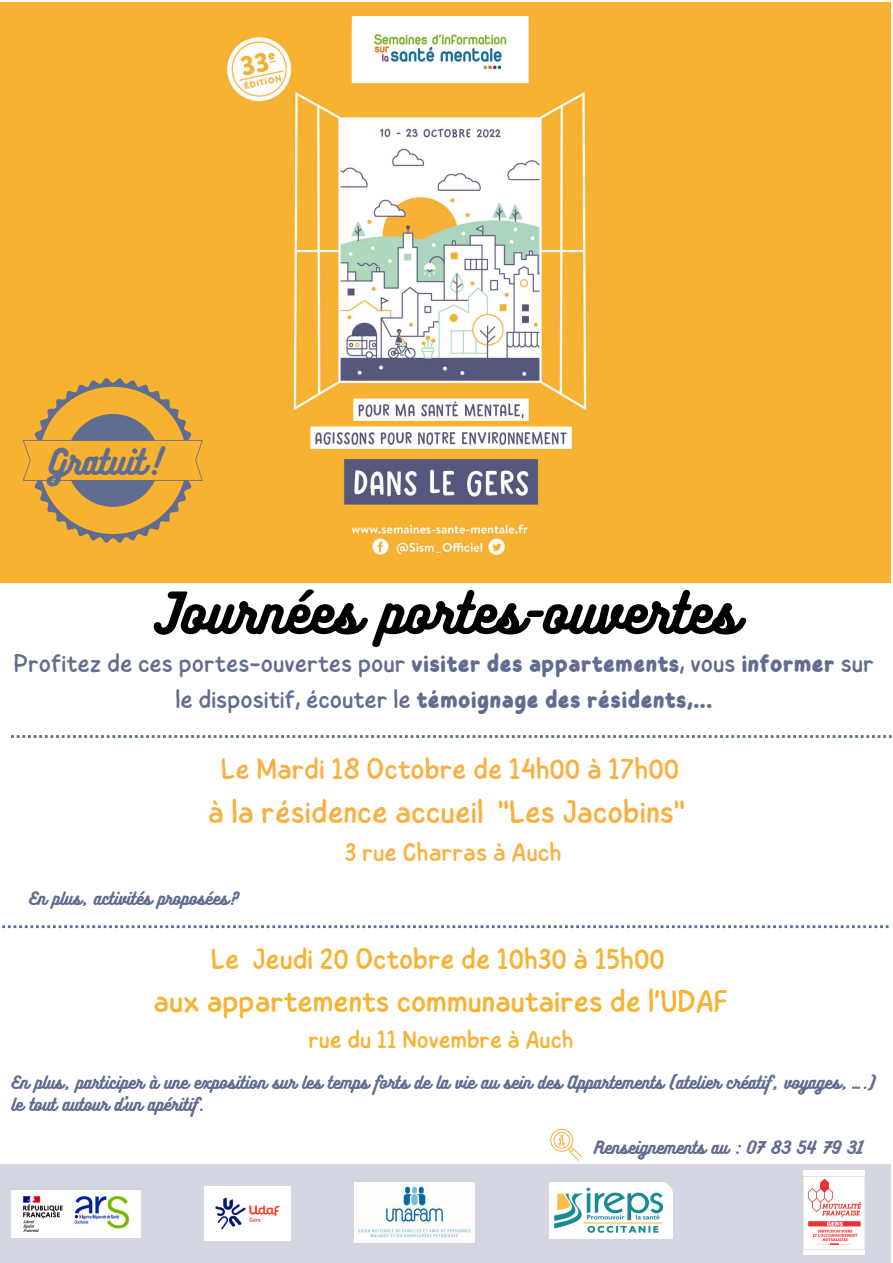
<style>
.page{position:relative;width:893px;height:1263px;background:#fff}
.page>*{position:absolute;margin:0;border:0;box-sizing:border-box;transform-origin:0 0}
.t1{font:51px "Bukhari Script";color:#000}
.t2{font:32.4px "Childos Arabic";color:#fab041}
.t3{font:31.5px "Childos Arabic";color:#f7b231}
.t4{font:31.5px "Bukhari Script";color:#616d90}
.t5{font:29.4px "Childos Arabic";color:#fab041}
.t6{font:29.25px "Childos Arabic";color:#f7b231}
.t7{font:25.65px "Childos Arabic";color:#fab041}
.t8{font:25.42px/35.4px "Childos Arabic";color:#616d90;text-align:center}
.t9{font:24.75px "Childos Arabic";color:#f7b231}
.t10{font:15.75px/21.9px "Bukhari Script";color:#616d90}
.s1{font-weight:700}
</style>
<div class="page">
<div style="left:0;top:1164px;width:890px;height:99px;background:#d3d6e0"></div>
<img style="left:549px;top:1182px;width:124px;height:56px">
<img style="left:354px;top:1182px;width:120px;height:60px">
<img style="left:11px;top:1190px;width:129px;height:47px">
<img style="left:804px;top:1170px;width:60px;height:84px">
<img style="left:205px;top:1186px;width:86px;height:54px">
<div style="left:0;top:2px;width:890px;height:580px;background:#f7b231"></div>
<img style="left:226px;top:16px;width:361px;height:541px">
<svg style="left:550px;top:1129px;width:32px;height:32px"></svg>
<svg style="left:23px;top:378px;width:180px;height:165px"></svg>
<svg style="left:11px;top:735px;width:881px;height:3px"></svg>
<svg style="left:2px;top:925px;width:886px;height:3px"></svg>
<h3 class="t4" style="left:49px;top:441px;width:115px">Gratuit!</h3>
<h1 class="t1" style="left:155px;top:580px;width:585px">Journées portes-ouvertes</h1>
<h3 class="t8" style="left:14px;top:646px;width:861px">Profitez de ces portes-ouvertes pour <span class="s1">visiter des appartements</span>, vous <span class="s1">informer</span> sur le dispositif, écouter le <span class="s1">témoignage des résidents,...</span></h3>
<h3 class="t5" style="left:221px;top:748px;width:460px">Le Mardi 18 Octobre de 14h00 à 17h00</h3>
<h2 class="t2" style="left:208px;top:789px;width:478px">à la résidence accueil "Les Jacobins"</h2>
<h3 class="t7" style="left:344px;top:834px;width:219px">3 rue Charras à Auch</h3>
<p class="t10" style="left:29px;top:887px;width:211px">En plus, activités proposées?</p>
<h3 class="t6" style="left:211px;top:938px;width:455px">Le Jeudi 20 Octobre de 10h30 à 15h00</h3>
<h3 class="t3" style="left:154px;top:979px;width:576px">aux appartements communautaires de l'UDAF</h3>
<h3 class="t9" style="left:308px;top:1022px;width:267px">rue du 11 Novembre à Auch</h3>
<p class="t10" style="left:12px;top:1071px;width:864px">En plus, participer à une exposition sur les temps forts de la vie au sein des Appartements (atelier créatif, voyages, ….) le tout autour d'un apéritif.</p>
<p class="t10" style="left:594px;top:1135px;width:271px">Renseignements au : 07 83 54 79 31</p>
</div>
